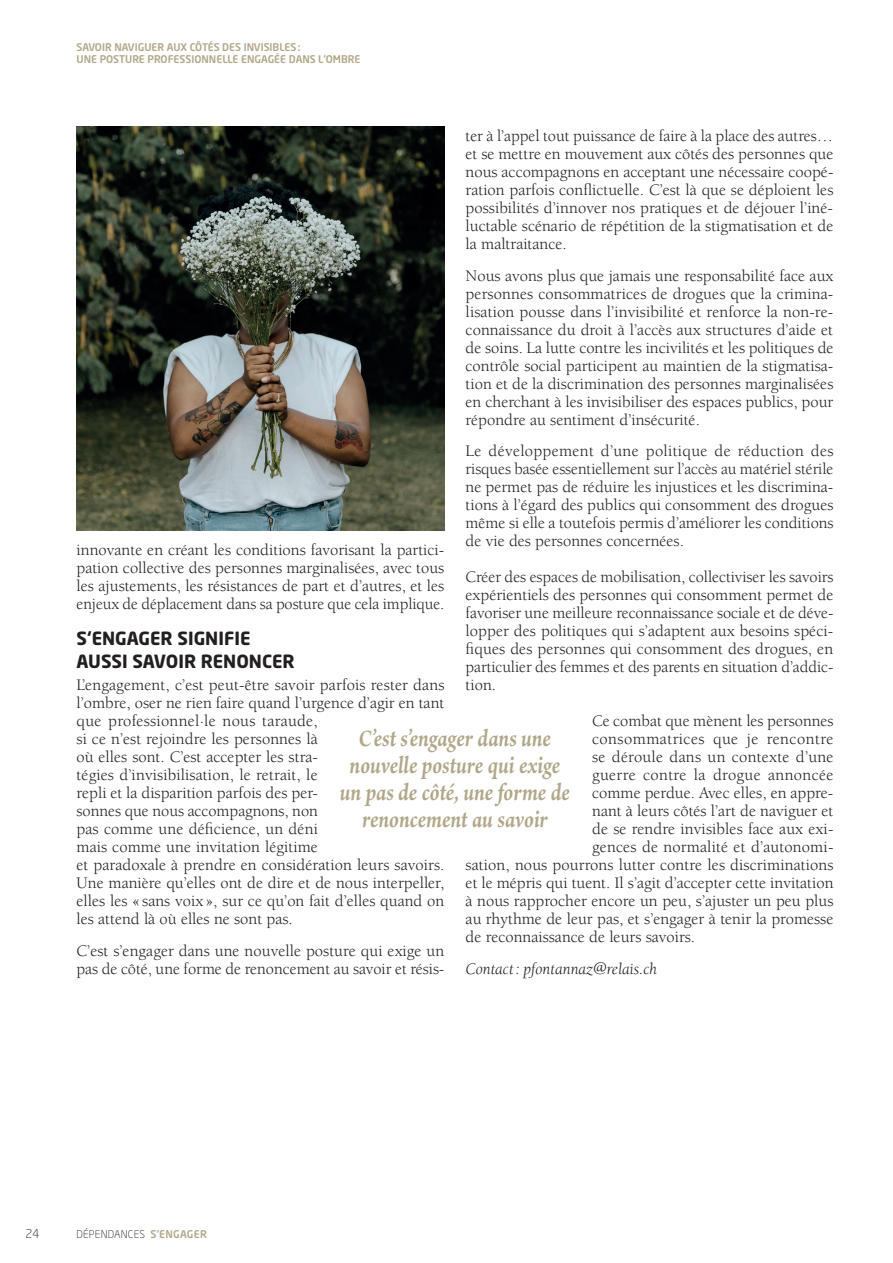
<style>
.page{position:relative;width:893px;height:1263px;background:#fff}
.page>*{position:absolute;margin:0;border:0;box-sizing:border-box;transform-origin:0 0}
.t1{font:italic 700 24px/27px "Ten Oldstyle";color:#b1a688;text-align:center;scale:.85 1}
.t2{font:700 18px/22.5px "Neo Sans Pro";color:#231f20}
.t3{font:16.5px/18px "Berkeley Std";color:#231f20;text-align:justify}
.t4{font:16.5px "Berkeley Std";letter-spacing:.025em;color:#231f20}
.t5{font:16.5px "Berkeley Std";letter-spacing:.02em;color:#231f20}
.t6{font:italic 16.5px "Berkeley Std";color:#231f20}
.t7{font:300 12px "Neo Sans Pro";color:#231f20}
.t8{font:500 10.5px/12.6px "Neo Sans Pro";color:#b1a688}
.t9{font:300 10.5px "Neo Sans Pro";letter-spacing:.02em;color:#231f20}
.s1{font-weight:500;color:#b1a688}
</style>
<div class="page">
<img style="left:77px;top:127px;width:367px;height:403px">
<p class="t8" style="left:77px;top:40px;width:285px">SAVOIR NAVIGUER AUX CÔTÉS DES INVISIBLES:<br>UNE POSTURE PROFESSIONNELLE ENGAGÉE DANS L’OMBRE</p>
<p class="t3" style="left:466px;top:127px;width:369px">ter à l’appel tout puissance de faire à la place des autres… et se mettre en mouvement aux côtés des personnes que nous accompagnons en acceptant une nécessaire coopé&shy;ration parfois conflictuelle. C’est là que se déploient les possibilités d’innover nos pratiques et de déjouer l’iné&shy;luctable scénario de répétition de la stigmatisation et de la maltraitance.</p>
<p class="t3" style="left:466px;top:267px;width:369px">Nous avons plus que jamais une responsabilité face aux personnes consommatrices de drogues que la crimina&shy;lisation pousse dans l’invisibilité et renforce la non-re&shy;connaissance du droit à l’accès aux structures d’aide et de soins. La lutte contre les incivilités et les politiques de contrôle social participent au maintien de la stigmatisa&shy;tion et de la discrimination des personnes marginalisées en cherchant à les invisibiliser des espaces publics, pour répondre au sentiment d’insécurité.</p>
<p class="t3" style="left:466px;top:442px;width:370px">Le développement d’une politique de réduction des risques basée essentiellement sur l’accès au matériel stérile ne permet pas de réduire les injustices et les discrimina&shy;tions à l’égard des publics qui consomment des drogues même si elle a toutefois permis d’améliorer les conditions de vie des personnes concernées.</p>
<p class="t3" style="left:466px;top:568px;width:369px">Créer des espaces de mobilisation, collectiviser les savoirs expérientiels des personnes qui consomment permet de favoriser une meilleure reconnaissance sociale et de déve&shy;lopper des politiques qui s’adaptent aux besoins spéci&shy;fiques des personnes qui consomment des drogues, en particulier des femmes et des parents en situation d’addic&shy;tion.</p>
<p class="t3" style="left:592px;top:712px;width:243px">Ce combat que mènent les personnes</p>
<p class="t4" style="left:592px;top:730px;width:243px">consommatrices que je rencontre</p>
<p class="t3" style="left:592px;top:748px;width:243px">se déroule dans un contexte d’une</p>
<p class="t5" style="left:592px;top:766px;width:243px">guerre contre la drogue annoncée</p>
<p class="t3" style="left:592px;top:784px;width:243px">comme perdue. Avec elles, en appre-</p>
<p class="t3" style="left:592px;top:802px;width:243px">nant à leurs côtés l’art de naviguer et</p>
<p class="t3" style="left:592px;top:820px;width:243px">de se rendre invisibles face aux exi-</p>
<p class="t3" style="left:592px;top:838px;width:243px">gences de normalité et d’autonomi-</p>
<p class="t3" style="left:466px;top:856px;width:369px">sation, nous pourrons lutter contre les discriminations</p>
<p class="t3" style="left:466px;top:874px;width:369px">et le mépris qui tuent. Il s’agit d’accepter cette invitation</p>
<p class="t3" style="left:466px;top:892px;width:369px">à nous rapprocher encore un peu, s’ajuster un peu plus</p>
<p class="t3" style="left:466px;top:910px;width:369px">au rhythme de leur pas, et s’engager à tenir la promesse</p>
<p class="t3" style="left:466px;top:928px;width:231px">de reconnaissance de leurs savoirs.</p>
<p class="t6" style="left:466px;top:959px;width:193px">Contact: pfontannaz@relais.ch</p>
<p class="t3" style="left:77px;top:541px;width:369px">innovante en créant les conditions favorisant la partici&shy;pation collective des personnes marginalisées, avec tous les ajustements, les résistances de part et d’autres, et les enjeux de déplacement dans sa posture que cela implique.</p>
<p class="t2" style="left:77px;top:627px;width:220px">S‘ENGAGER SIGNIFIE<br>AUSSI SAVOIR RENONCER</p>
<p class="t3" style="left:77px;top:676px;width:369px;text-align:left">L’engagement, c’est peut-être savoir parfois rester dans l’ombre, oser ne rien faire quand l’urgence d’agir en tant que professionnel·le nous taraude,<br>si ce n’est rejoindre les personnes là<br>où elles sont. C’est accepter les stra-<br>tégies d’invisibilisation, le retrait, le<br>repli et la disparition parfois des per-<br>sonnes que nous accompagnons, non<br>pas comme une déficience, un déni<br>mais comme une invitation légitime<br>et paradoxale à prendre en considération leurs savoirs.<br>Une manière qu’elles ont de dire et de nous interpeller, elles les « sans voix », sur ce qu’on fait d’elles quand on les attend là où elles ne sont pas.</p>
<p class="t3" style="left:77px;top:942px;width:369px">C’est s’engager dans une nouvelle posture qui exige un pas de côté, une forme de renoncement au savoir et résis-</p>
<h1 class="t1" style="left:340px;top:725px;width:272px">C’est s’engager dans une nouvelle posture qui exige un pas de côté, une forme de renoncement au savoir</h1>
<p class="t7" style="left:26px;top:1226px;width:15px">24</p>
<p class="t9" style="left:77px;top:1228px;width:132px">DÉPENDANCES <span class="s1">S'ENGAGER</span></p>
</div>
